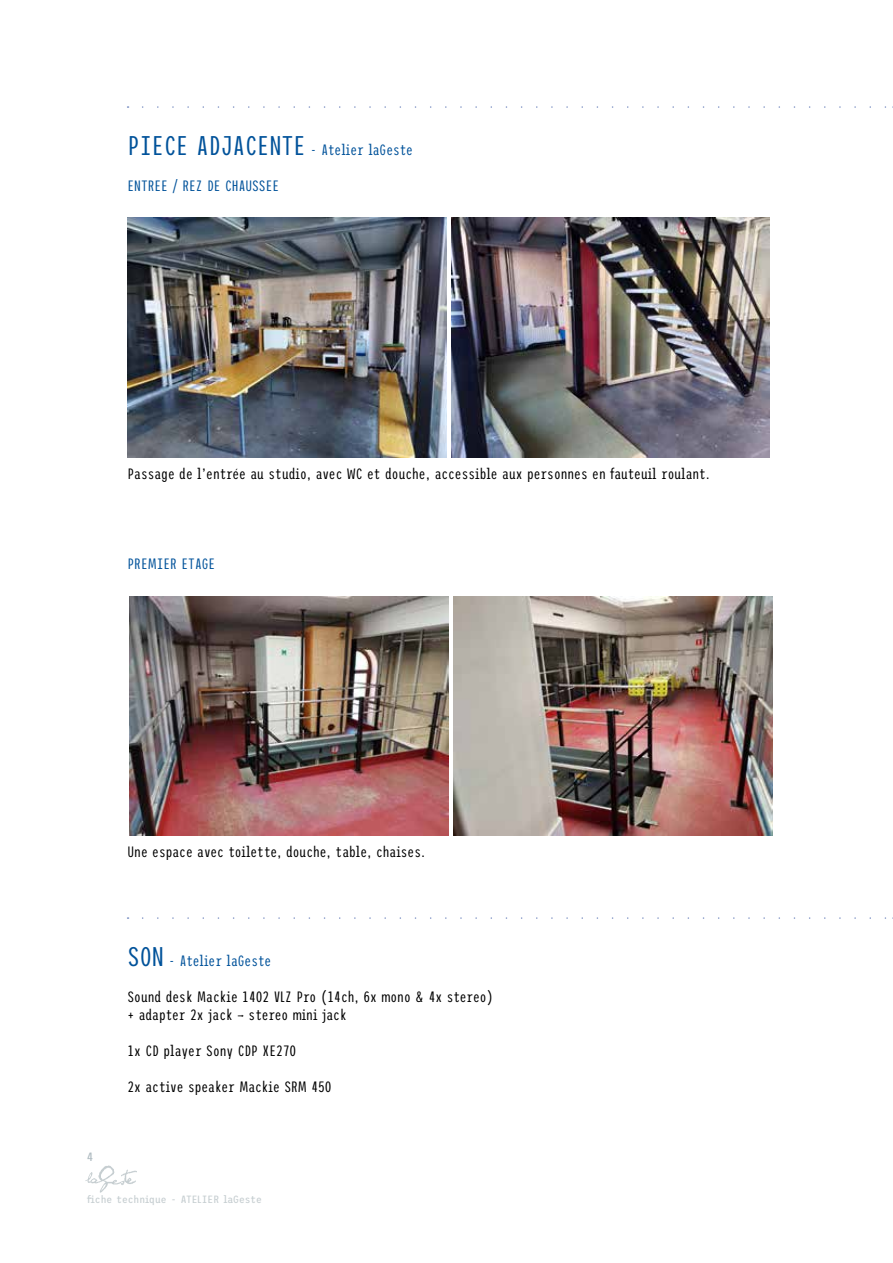
<style>
.page{position:relative;width:893px;height:1263px;background:#fff}
.page>*{position:absolute;margin:0;border:0;box-sizing:border-box;transform-origin:0 0}
.t1{font:300 15px/18px "Trispace Condensed";color:#000}
.t2{font:300 15px "Trispace Condensed";color:#00529a}
.t3{font:semi-condensed 12px "Trispace";color:#afbbc1}
.t4{font:semi-condensed 10.5px "Trispace";color:#c6ced1}
.s1{font-size:27px}
</style>
<div class="page">
<img style="left:86px;top:1165px;width:50px;height:28px">
<svg style="left:143px;top:106px;width:742px;height:2px"></svg>
<img style="left:128px;top:218px;width:318px;height:239px">
<img style="left:451px;top:218px;width:319px;height:239px">
<img style="left:130px;top:596px;width:319px;height:239px">
<img style="left:453px;top:596px;width:319px;height:239px">
<svg style="left:143px;top:917px;width:742px;height:2px"></svg>
<p class="t2" style="left:128px;top:139px;width:287px"><span class="s1">PIECE ADJACENTE</span> - Atelier laGeste</p>
<p class="t2" style="left:128px;top:175px;width:153px">ENTREE / REZ DE CHAUSSEE</p>
<p class="t1" style="left:128px;top:464px;width:584px">Passage de l’entrée au studio, avec WC et douche, accessible aux personnes en fauteuil roulant.</p>
<p class="t2" style="left:128px;top:553px;width:89px">PREMIER ETAGE</p>
<p class="t1" style="left:128px;top:842px;width:300px">Une espace avec toilette, douche, table, chaises.</p>
<p class="t2" style="left:128px;top:950px;width:145px"><span class="s1">SON</span> - Atelier laGeste</p>
<p class="t1" style="left:128px;top:987px;width:367px">Sound desk Mackie 1402 VLZ Pro (14ch, 6x mono &amp; 4x stereo) + adapter 2x jack → stereo mini jack</p>
<p class="t1" style="left:128px;top:1041px;width:170px">1x CD player Sony CDP XE270</p>
<p class="t1" style="left:128px;top:1077px;width:206px">2x active speaker Mackie SRM 450</p>
<p class="t3" style="left:87px;top:1148px;width:8px">4</p>
<p class="t4" style="left:87px;top:1191px;width:177px">fiche technique - ATELIER laGeste</p>
</div>
